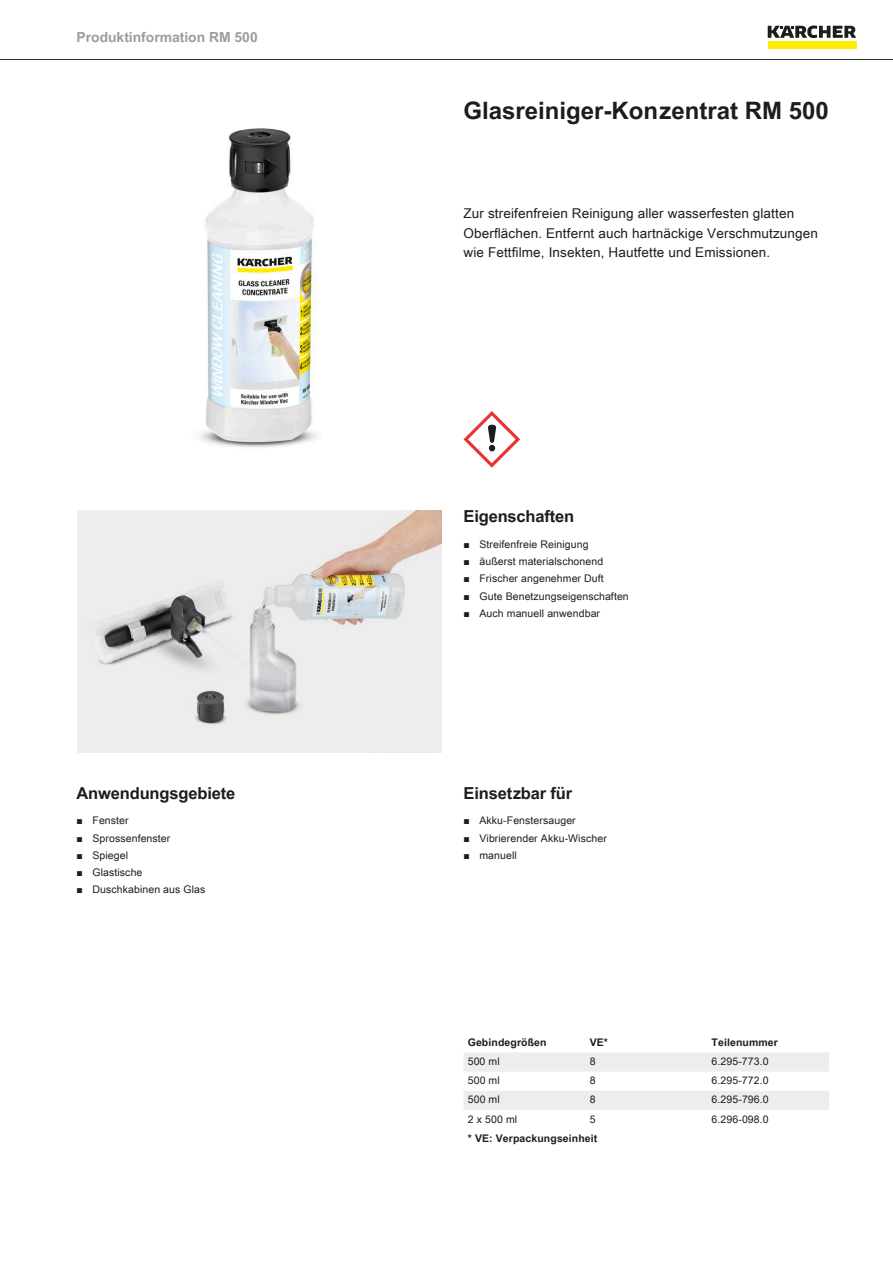
<style>
.page{position:relative;width:893px;height:1263px;background:#fff}
.page>*{position:absolute;margin:0;border:0;box-sizing:border-box;transform-origin:0 0}
.t1{font:700 24px "Arial Unicode MS";color:#1d1d1b}
.t2{font:700 16.5px "Arial Unicode MS";letter-spacing:-.01em;color:#1d1d1b}
.t3{font:700 13.8px "Arial Unicode MS";color:#9d9d9d}
.t4{font:13.5px/19.5px "Arial Unicode MS";letter-spacing:.01em;color:#1d1d1b}
.t5{font:10.5px "Arial Unicode MS";letter-spacing:.01em;color:#1d1d1b}
.t6{font:700 10.5px "Arial Unicode MS";letter-spacing:.01em;color:#1d1d1b}
.s1{font-family:"Arial"}
</style>
<div class="page">
<hr style="left:0;top:59px;width:893px;height:1px;background:#1d1d1b">
<div style="left:768px;top:42px;width:88px;height:7px;background:#ffed00"></div>
<svg style="left:768px;top:26px;width:88px;height:12px"></svg>
<img style="left:199px;top:128px;width:119px;height:319px">
<svg style="left:463px;top:411px;width:57px;height:57px"></svg>
<img style="left:77px;top:510px;width:365px;height:243px">
<svg style="left:464px;top:1053px;width:365px;height:57px"></svg>
<h3 class="t3" style="left:77px;top:27px;width:183px">Produktinformation RM 500</h3>
<h2 class="t2" style="left:77px;top:780px;width:160px">Anwendungsgebiete</h2>
<p class="t5" style="left:77px;top:813px;width:54px"><span class="s1">■</span> Fenster</p>
<p class="t5" style="left:77px;top:830px;width:95px"><span class="s1">■</span> Sprossenfenster</p>
<p class="t5" style="left:77px;top:847px;width:53px"><span class="s1">■</span> Spiegel</p>
<p class="t5" style="left:77px;top:865px;width:67px"><span class="s1">■</span> Glastische</p>
<p class="t5" style="left:77px;top:882px;width:130px"><span class="s1">■</span> Duschkabinen aus Glas</p>
<h1 class="t1" style="left:463px;top:93px;width:367px">Glasreiniger-Konzentrat RM 500</h1>
<p class="t4" style="left:463px;top:203px;width:356px">Zur streifenfreien Reinigung aller wasserfesten glatten<br>Oberflächen. Entfernt auch hartnäckige Verschmutzungen wie Fettfilme, Insekten, Hautfette und Emissionen.</p>
<h2 class="t2" style="left:463px;top:504px;width:112px">Eigenschaften</h2>
<p class="t5" style="left:463px;top:536px;width:127px"><span class="s1">■</span> Streifenfreie Reinigung</p>
<p class="t5" style="left:463px;top:554px;width:141px"><span class="s1">■</span> äußerst materialschonend</p>
<p class="t5" style="left:463px;top:571px;width:142px"><span class="s1">■</span> Frischer angenehmer Duft</p>
<p class="t5" style="left:463px;top:588px;width:167px"><span class="s1">■</span> Gute Benetzungseigenschaften</p>
<p class="t5" style="left:463px;top:605px;width:138px"><span class="s1">■</span> Auch manuell anwendbar</p>
<h2 class="t2" style="left:463px;top:780px;width:110px">Einsetzbar für</h2>
<p class="t5" style="left:463px;top:813px;width:114px"><span class="s1">■</span> Akku-Fenstersauger</p>
<p class="t5" style="left:463px;top:830px;width:145px"><span class="s1">■</span> Vibrierender Akku-Wischer</p>
<p class="t5" style="left:463px;top:847px;width:55px"><span class="s1">■</span> manuell</p>
<p class="t6" style="left:468px;top:1034px;width:80px">Gebindegrößen</p>
<p class="t6" style="left:590px;top:1034px;width:20px">VE*</p>
<p class="t6" style="left:712px;top:1034px;width:68px">Teilenummer</p>
<p class="t5" style="left:468px;top:1054px;width:34px">500 ml</p>
<p class="t5" style="left:590px;top:1054px;width:7px">8</p>
<p class="t5" style="left:712px;top:1054px;width:59px">6.295-773.0</p>
<p class="t5" style="left:468px;top:1073px;width:34px">500 ml</p>
<p class="t5" style="left:590px;top:1073px;width:7px">8</p>
<p class="t5" style="left:712px;top:1073px;width:59px">6.295-772.0</p>
<p class="t5" style="left:468px;top:1092px;width:34px">500 ml</p>
<p class="t5" style="left:590px;top:1092px;width:7px">8</p>
<p class="t5" style="left:712px;top:1092px;width:59px">6.295-796.0</p>
<p class="t5" style="left:468px;top:1111px;width:51px">2 x 500 ml</p>
<p class="t5" style="left:590px;top:1111px;width:7px">5</p>
<p class="t5" style="left:712px;top:1111px;width:59px">6.296-098.0</p>
<p class="t6" style="left:468px;top:1130px;width:131px">* VE: Verpackungseinheit</p>
</div>
